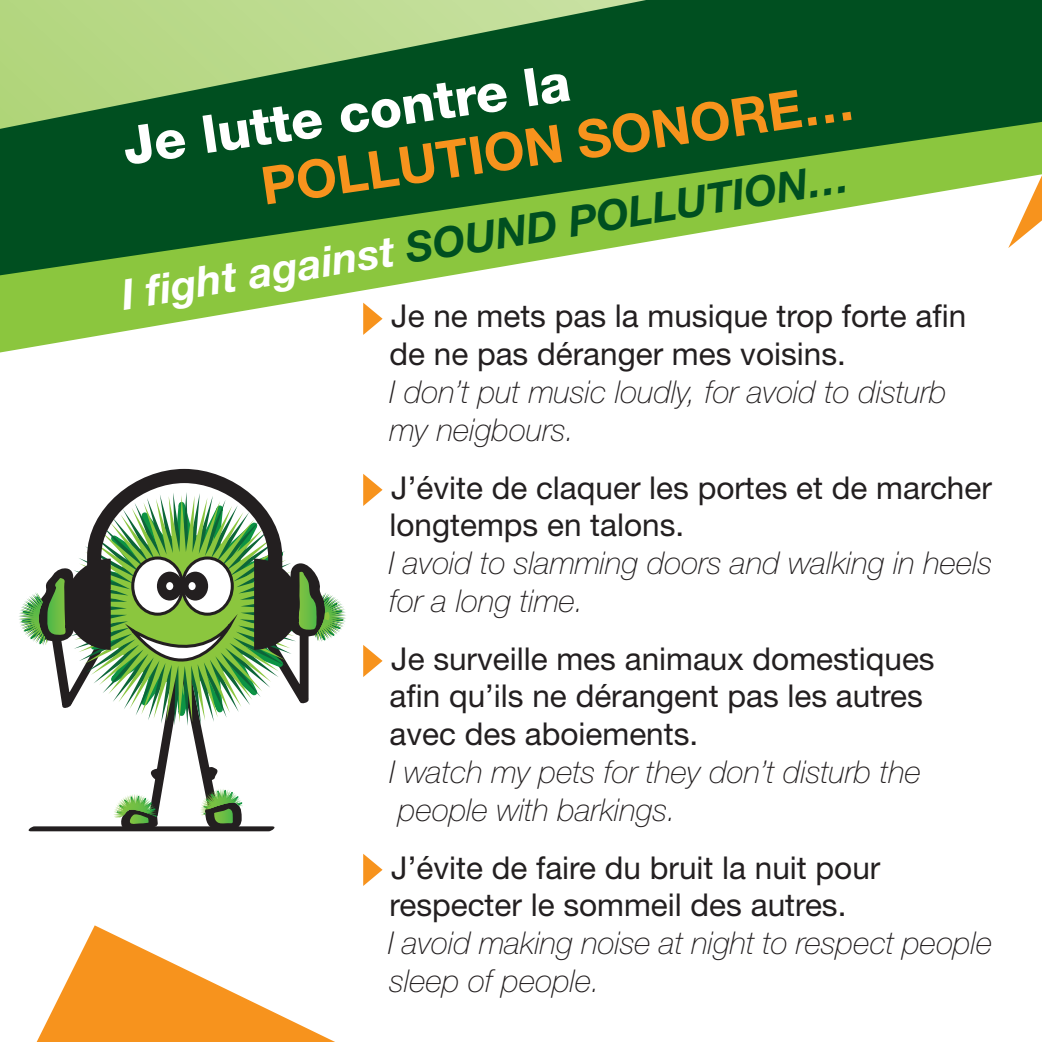
<style>
.page{position:relative;width:1042px;height:1042px;background:#fff}
.page>*{position:absolute;margin:0;border:0;box-sizing:border-box;transform-origin:0 0}
.t1{font:700 52.5px "Helvetica Neue";color:#f7931d}
.t2{font:800 52.5px "Helvetica Neue";color:#fff}
.t3{font:italic 700 42px "Helvetica Neue";color:#004f20}
.t4{font:31.5px/37.8px "Helvetica Neue";color:#231f20}
.t5{font:italic 100 31.5px/37.8px "Helvetica Neue";color:#231f20}
.s1{color:#fff}
</style>
<div class="page">
<svg style="left:0;top:0;width:1042px;height:118px;background:#418045"></svg>
<svg style="left:0;top:118px;width:901px;height:235px"></svg>
<svg style="left:901px;top:73px;width:141px;height:175px"></svg>
<svg style="left:19px;top:469px;width:327px;height:362px"></svg>
<svg style="left:363px;top:303px;width:19px;height:32px"></svg>
<svg style="left:363px;top:474px;width:19px;height:32px"></svg>
<svg style="left:363px;top:645px;width:19px;height:32px"></svg>
<svg style="left:363px;top:854px;width:19px;height:32px"></svg>
<svg style="left:37px;top:925px;width:298px;height:117px"></svg>
<h1 class="t2" style="left:119px;top:114px;width:453px;rotate:-8deg">Je lutte contre la</h1>
<h1 class="t1" style="left:257px;top:153px;width:600px;rotate:-8deg">POLLUTION SONORE…</h1>
<h2 class="t3" style="left:117px;top:267px;width:738px;rotate:-9deg"><span class="s1">I fi ght against</span> SOUND POLLUTION…</h2>
<p class="t4" style="left:389px;top:297px;width:578px">Je ne mets pas la musique trop forte afin de ne pas déranger mes voisins.</p>
<p class="t5" style="left:389px;top:373px;width:559px">I don’t put music loudly, for avoid to disturb my neigbours.</p>
<p class="t4" style="left:389px;top:468px;width:604px">J’évite de claquer les portes et de marcher longtemps en talons.</p>
<p class="t5" style="left:389px;top:544px;width:605px">I avoid to slamming doors and walking in heels for a long time.</p>
<p class="t4" style="left:389px;top:639px;width:547px">Je surveille mes animaux domestiques afin qu’ils ne dérangent pas les autres avec des aboiements.</p>
<p class="t5" style="left:389px;top:753px;width:533px">I watch my pets for they don’t disturb the people with barkings.</p>
<p class="t4" style="left:389px;top:848px;width:492px">J’évite de faire du bruit la nuit pour respecter le sommeil des autres.</p>
<p class="t5" style="left:388px;top:924px;width:606px">I avoid making noise at night to respect people sleep of people.</p>
</div>
